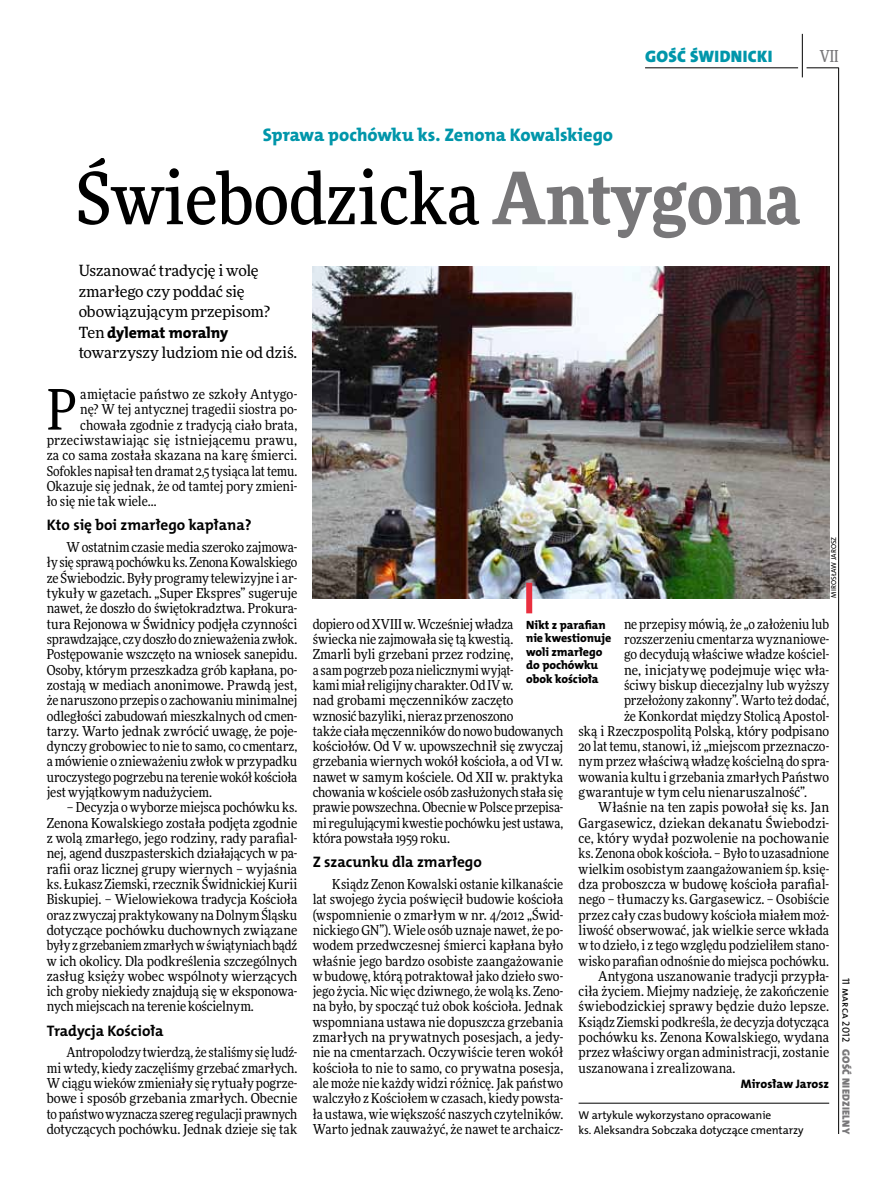
<style>
.page{position:relative;width:893px;height:1191px;background:#fff}
.page>*{position:absolute;margin:0;border:0;box-sizing:border-box;transform-origin:0 0}
.t1{font:500 72px "Freeday Narrow";color:#000}
.t2{font:55.95px "Freeday Narrow News";color:#000}
.t3{font:18.3px "The Mix HP8 Ex Bld";letter-spacing:-.005em;color:#0096aa}
.t4{font:16.65px "The Mix HP9 Blk";letter-spacing:.02em;color:#0096aa}
.t5{font:500 16.5px "Freeday Narrow";color:#787779;scale:.9 1}
.t6{font:15.75px "The Mix HP8 Ex Bld";letter-spacing:-.005em;color:#000}
.t7{font:15.45px/20.4px "Freeday News";letter-spacing:-.01em;color:#000}
.t8{font:15.3px "The Mix HP7 Bld";color:#000}
.t9{font:15.3px "The Mix HP7 Bld";letter-spacing:-.02em;color:#000}
.t10{font:13.65px/15.3px "Freeday Narrow News";color:#000;text-align:justify}
.t11{font:12.3px "The Mix HP8 Ex Bld";letter-spacing:.005em;color:#000}
.t12{font:12px/13.5px "The Mix HP8 Ex Bld";letter-spacing:-.005em;color:#000}
.t13{font:11.4px/15.3px "The Mix HP5 Plain";letter-spacing:-.005em;color:#000}
.t14{font:10.5px "The Mix HP9 Blk";letter-spacing:.025em;color:#787779}
.t15{font:10.5px "The Mix HP5 Plain";color:#000}
.t16{font:7.2px "The Mix HP5 Plain";letter-spacing:.01em;color:#000}
.s1{font-weight:900;color:#787779}
.s2{font-family:"Freeday News";font-size:15.45px}
</style>
<div class="page">
<hr style="left:806px;top:68px;width:33px;height:1px;background:#000">
<hr style="left:645px;top:68px;width:153px;height:1px;background:#000">
<hr style="left:838px;top:68px;width:1px;height:1066px;background:#000">
<hr style="left:802px;top:34px;width:1px;height:43px;background:#000">
<hr style="left:579px;top:1103px;width:250px;height:1px;background:#000">
<img style="left:313px;top:266px;width:516px;height:332px">
<div style="left:526px;top:583px;width:6px;height:30px;background:#e92f3f"></div>
<p class="t4" style="left:645px;top:46px;width:129px">GOŚĆ ŚWIDNICKI</p>
<p class="t5" style="left:820px;top:46px;width:22px">VII</p>
<h3 class="t3" style="left:263px;top:123px;width:352px">Sprawa pochówku ks. Zenona Kowalskiego</h3>
<h1 class="t1" style="left:76px;top:154px;width:726px">Świebodzicka <span class="s1">Antygona</span></h1>
<p class="t7" style="left:79px;top:260px;width:193px">Uszanować tradycję i wolę zmarłego czy poddać się obowiązującym przepisom?</p>
<p class="t6" style="left:79px;top:322px;width:151px"><span class="s2">Ten</span> dylemat moralny</p>
<p class="t7" style="left:79px;top:342px;width:220px">towarzyszy ludziom nie od dziś.</p>
<h2 class="t2" style="left:47px;top:375px;width:32px">P</h2>
<p class="t10" style="left:80px;top:386px;width:219px">amiętacie państwo ze szkoły Antygo-</p>
<p class="t10" style="left:80px;top:401px;width:219px">nę? W tej antycznej tragedii siostra po-</p>
<p class="t10" style="left:80px;top:417px;width:219px">chowała zgodnie z tradycją ciało brata,</p>
<p class="t10" style="left:47px;top:432px;width:252px">przeciwstawiając się istniejącemu prawu,</p>
<p class="t10" style="left:47px;top:447px;width:252px">za co sama została skazana na karę śmierci.</p>
<p class="t10" style="left:47px;top:463px;width:252px">Sofokles napisał ten dramat 2,5 tysiąca lat temu.</p>
<p class="t10" style="left:47px;top:478px;width:252px">Okazuje się jednak, że od tamtej pory zmieni-</p>
<p class="t10" style="left:47px;top:493px;width:111px">ło się nie tak wiele…</p>
<p class="t8" style="left:47px;top:515px;width:206px">Kto się boi zmarłego kapłana?</p>
<p class="t10" style="left:47px;top:539px;width:252px;text-indent:20px">W ostatnim czasie media szeroko zajmowa&shy;ły się sprawą pochówku ks. Zenona Kowalskiego ze Świebodzic. Były programy telewizyjne i ar&shy;tykuły w gazetach. „Super Ekspres” sugeruje nawet, że doszło do świętokradztwa. Prokura&shy;tura Rejonowa w Świdnicy podjęła czynności sprawdzające, czy doszło do znieważenia zwłok.<br>Postępowanie wszczęto na wniosek sanepidu.<br>Osoby, którym przeszkadza grób kapłana, po&shy;zostają w mediach anonimowe. Prawdą jest, że naruszono przepis o zachowaniu minimalnej odległości zabudowań mieszkalnych od cmen&shy;tarzy. Warto jednak zwrócić uwagę, że poje&shy;dynczy grobowiec to nie to samo, co cmentarz, a mówienie o znieważeniu zwłok w przypadku uroczystego pogrzebu na terenie wokół kościoła jest wyjątkowym nadużyciem.</p>
<p class="t10" style="left:47px;top:799px;width:252px;text-indent:20px">– Decyzja o wyborze miejsca pochówku ks.<br>Zenona Kowalskiego została podjęta zgodnie z wolą zmarłego, jego rodziny, rady parafial&shy;nej, agend duszpasterskich działających w pa&shy;rafii oraz licznej grupy wiernych – wyjaśnia ks. Łukasz Ziemski, rzecznik Świdnickiej Kurii Biskupiej. – Wielowiekowa tradycja Kościoła oraz zwyczaj praktykowany na Dolnym Śląsku dotyczące pochówku duchownych związane były z grzebaniem zmarłych w świątyniach bądź w ich okolicy. Dla podkreślenia szczególnych zasług księży wobec wspólnoty wierzących ich groby niekiedy znajdują się w eksponowa&shy;nych miejscach na terenie kościelnym.</p>
<p class="t9" style="left:47px;top:1020px;width:118px">Tradycja Kościoła</p>
<p class="t10" style="left:47px;top:1044px;width:252px;text-indent:20px">Antropolodzy twierdzą, że staliśmy się ludź&shy;mi wtedy, kiedy zaczęliśmy grzebać zmarłych.<br>W ciągu wieków zmieniały się rytuały pogrze&shy;bowe i sposób grzebania zmarłych. Obecnie to państwo wyznacza szereg regulacji prawnych dotyczących pochówku. Jednak dzieje się tak</p>
<p class="t16" style="left:829px;top:598px;width:63px;rotate:-90deg">Mirosław Jarosz</p>
<p class="t10" style="left:313px;top:616px;width:252px;text-align:left">dopiero od XVIII w. Wcześniej władza<br>świecka nie zajmowała się tą kwestią.<br>Zmarli byli grzebani przez rodzinę,<br>a sam pogrzeb poza nielicznymi wyjąt-<br>kami miał religijny charakter. Od IV w.<br>nad grobami męczenników zaczęto<br>wznosić bazyliki, nieraz przenoszono<br>także ciała męczenników do nowo budowanych kościołów. Od V w. upowszechnił się zwyczaj grzebania wiernych wokół kościoła, a od VI w. nawet w samym kościele. Od XII w. praktyka chowania w kościele osób zasłużonych stała się prawie powszechna. Obecnie w Polsce przepisa&shy;mi regulującymi kwestie pochówku jest ustawa, która powstała 1959 roku.</p>
<p class="t8" style="left:313px;top:852px;width:171px">Z szacunku dla zmarłego</p>
<p class="t10" style="left:313px;top:876px;width:252px;text-indent:20px">Ksiądz Zenon Kowalski ostanie kilkanaście lat swojego życia poświęcił budowie kościoła (wspomnienie o zmarłym w nr. 4/2012 „Świd&shy;nickiego GN”). Wiele osób uznaje nawet, że po&shy;wodem przedwczesnej śmierci kapłana było właśnie jego bardzo osobiste zaangażowanie w budowę, którą potraktował jako dzieło swo&shy;jego życia. Nic więc dziwnego, że wolą ks. Zeno&shy;na było, by spocząć tuż obok kościoła. Jednak wspomniana ustawa nie dopuszcza grzebania zmarłych na prywatnych posesjach, a jedy&shy;nie na cmentarzach. Oczywiście teren wokół kościoła to nie to samo, co prywatna posesja, ale może nie każdy widzi różnicę. Jak państwo walczyło z Kościołem w czasach, kiedy powsta&shy;ła ustawa, wie większość naszych czytelników.<br>Warto jednak zauważyć, że nawet te archaicz-</p>
<p class="t10" style="left:624px;top:616px;width:207px">ne przepisy mówią, że „o założeniu lub</p>
<p class="t10" style="left:624px;top:631px;width:207px">rozszerzeniu cmentarza wyznaniowe-</p>
<p class="t10" style="left:624px;top:646px;width:207px">go decydują właściwe władze kościel-</p>
<p class="t10" style="left:624px;top:662px;width:207px">ne, inicjatywę podejmuje więc wła-</p>
<p class="t10" style="left:624px;top:677px;width:207px">ściwy biskup diecezjalny lub wyższy</p>
<p class="t10" style="left:624px;top:692px;width:207px">przełożony zakonny”. Warto też dodać,</p>
<p class="t10" style="left:624px;top:708px;width:207px">że Konkordat między Stolicą Apostol-</p>
<p class="t10" style="left:579px;top:723px;width:252px">ską i Rzeczpospolitą Polską, który podpisano</p>
<p class="t10" style="left:579px;top:738px;width:252px">20 lat temu, stanowi, iż „miejscom przeznaczo-</p>
<p class="t10" style="left:579px;top:754px;width:252px">nym przez właściwą władzę kościelną do spra-</p>
<p class="t10" style="left:579px;top:769px;width:252px">wowania kultu i grzebania zmarłych Państwo</p>
<p class="t10" style="left:579px;top:784px;width:230px">gwarantuje w tym celu nienaruszalność”.</p>
<p class="t10" style="left:598px;top:799px;width:232px">Właśnie na ten zapis powołał się ks. Jan</p>
<p class="t10" style="left:579px;top:815px;width:252px">Gargasewicz, dziekan dekanatu Świebodzi-</p>
<p class="t10" style="left:579px;top:830px;width:252px">ce, który wydał pozwolenie na pochowanie</p>
<p class="t10" style="left:579px;top:845px;width:252px">ks. Zenona obok kościoła. – Było to uzasadnione</p>
<p class="t10" style="left:579px;top:861px;width:252px">wielkim osobistym zaangażowaniem śp. księ-</p>
<p class="t10" style="left:579px;top:876px;width:252px">dza proboszcza w budowę kościoła parafial-</p>
<p class="t10" style="left:579px;top:891px;width:252px">nego – tłumaczy ks. Gargasewicz. – Osobiście</p>
<p class="t10" style="left:579px;top:907px;width:252px">przez cały czas budowy kościoła miałem moż-</p>
<p class="t10" style="left:579px;top:922px;width:252px">liwość obserwować, jak wielkie serce wkłada</p>
<p class="t10" style="left:579px;top:937px;width:252px">w to dzieło, i z tego względu podzieliłem stano-</p>
<p class="t10" style="left:579px;top:953px;width:252px">wisko parafian odnośnie do miejsca pochówku.</p>
<p class="t10" style="left:598px;top:968px;width:233px">Antygona uszanowanie tradycji przypła-</p>
<p class="t10" style="left:579px;top:983px;width:252px">ciła życiem. Miejmy nadzieję, że zakończenie</p>
<p class="t10" style="left:579px;top:998px;width:252px">świebodzickiej sprawy będzie dużo lepsze.</p>
<p class="t10" style="left:579px;top:1014px;width:252px">Ksiądz Ziemski podkreśla, że decyzja dotycząca</p>
<p class="t10" style="left:579px;top:1029px;width:252px">pochówku ks. Zenona Kowalskiego, wydana</p>
<p class="t10" style="left:579px;top:1044px;width:252px">przez właściwy organ administracji, zostanie</p>
<p class="t10" style="left:579px;top:1060px;width:158px">uszanowana i zrealizowana.</p>
<p class="t11" style="left:741px;top:1076px;width:90px">Mirosław Jarosz</p>
<p class="t13" style="left:579px;top:1107px;width:227px">W artykule wykorzystano opracowanie<br>ks. Aleksandra Sobczaka dotyczące cmentarzy</p>
<p class="t12" style="left:526px;top:618px;width:86px">Nikt z parafian nie kwestionuje woli zmarłego do pochówku obok kościoła</p>
<p class="t15" style="left:853px;top:977px;width:66px;rotate:90deg">11 marca 2012</p>
<p class="t14" style="left:853px;top:1049px;width:86px;rotate:90deg">GOŚĆ NIEDZIELNY</p>
</div>
